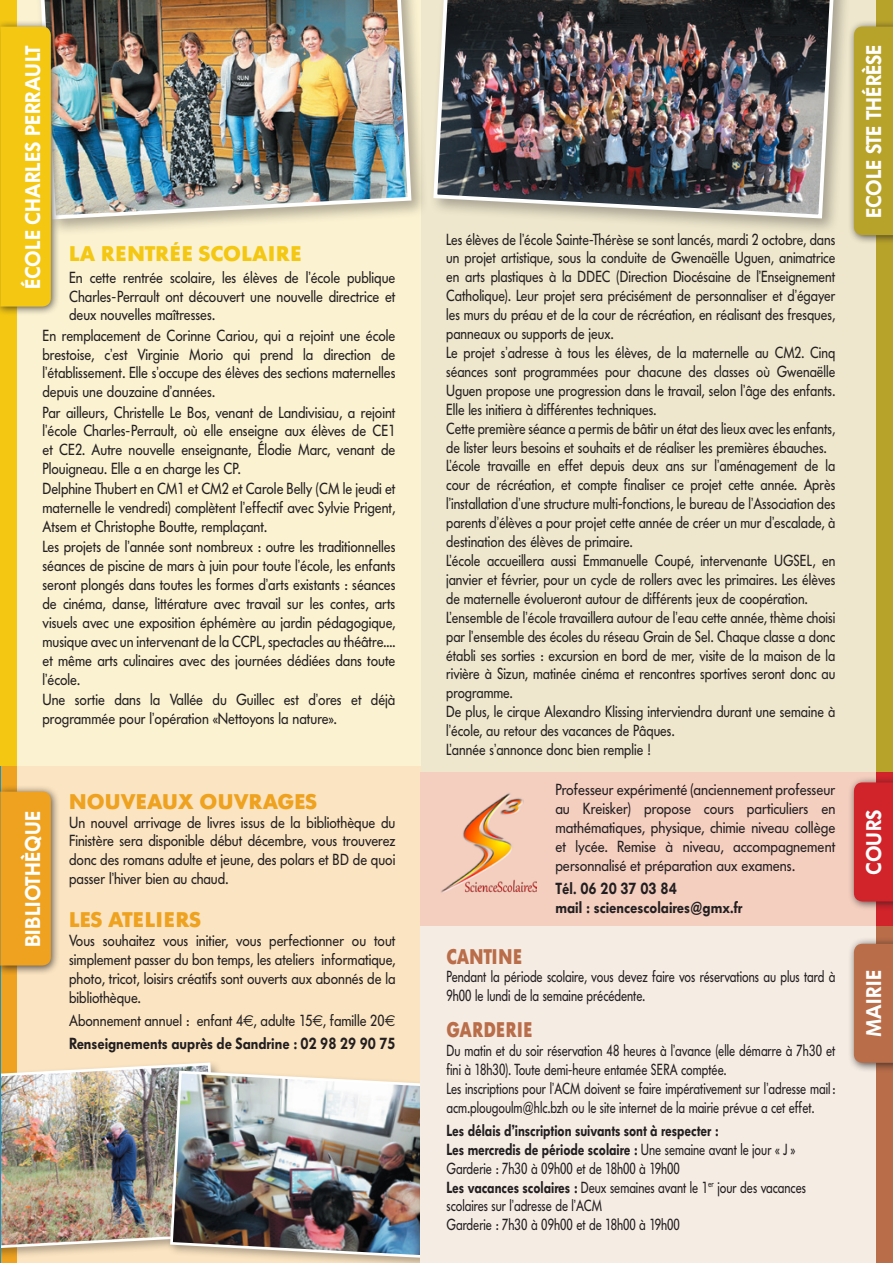
<style>
.page{position:relative;width:893px;height:1263px;background:#fff}
.page>*{position:absolute;margin:0;border:0;box-sizing:border-box;transform-origin:0 0}
.t1{font:600 21px "Futura BQ";color:#fff;scale:.95 1}
.t2{font:700 21px "Futura BQ";letter-spacing:.01em;color:#eea21f}
.t3{font:700 21px "Futura BQ";letter-spacing:.03em;color:#f3c712}
.t4{font:700 21px "Futura BQ";letter-spacing:.03em;color:#b96d49;scale:.8 1}
.t5{font:15.9px/18.9px "Futura BQ";color:#231f20;text-align:justify;scale:.9 1}
.t6{font:15.9px/18.9px "Futura BQ";color:#231f20;scale:.87 1}
.t7{font:15.9px/18.9px "Futura BQ";color:#231f20;scale:.8 1}
.t8{font:15.9px/18.9px "Futura BQ";color:#231f20;text-align:justify;scale:.92 1}
.t9{font:600 15.9px/18.9px "Futura BQ";color:#231f20;scale:.88 1}
.s1{font-family:"Euro Sans"}
.s2{font-weight:600}
</style>
<div class="page">
<div style="left:421px;top:0;width:472px;height:793px;background:#eee7cd"></div>
<div style="left:15px;top:765px;width:406px;height:498px;background:#fbe4c1"></div>
<div style="left:0;top:765px;width:17px;height:498px;background:#eea21f"></div>
<div style="left:15px;top:0;width:406px;height:765px;background:#fbf2d2"></div>
<div style="left:35px;top:0;width:393px;height:236px;background:#231f20;opacity:.35"></div>
<img style="left:37px;top:0;width:376px;height:221px">
<div style="left:428px;top:0;width:424px;height:235px;background:#231f20;opacity:.35"></div>
<img style="left:431px;top:0;width:406px;height:220px">
<div style="left:0;top:1059px;width:231px;height:202px;background:#231f20;opacity:.35"></div>
<img style="left:1px;top:1061px;width:220px;height:190px">
<div style="left:167px;top:1068px;width:279px;height:195px;background:#231f20;opacity:.35"></div>
<img style="left:169px;top:1069px;width:252px;height:190px">
<div style="left:421px;top:772px;width:472px;height:208px;background:#f4cfc0"></div>
<div style="left:421px;top:927px;width:472px;height:336px;background:#f5ece4"></div>
<hr style="left:0;top:0;width:1px;height:1263px;background:#1994c7">
<div style="left:877px;top:0;width:16px;height:793px;background:#b8a32a"></div>
<div style="left:877px;top:772px;width:16px;height:208px;background:#d1232a"></div>
<div style="left:877px;top:927px;width:16px;height:336px;background:#b96d49"></div>
<div style="left:847px;top:20px;width:46px;height:225px;background:#231f20;opacity:.75"></div>
<div style="left:854px;top:27px;width:39px;height:208px;background:#b8a32a"></div>
<div style="left:847px;top:775px;width:46px;height:136px;background:#231f20;opacity:.75"></div>
<div style="left:854px;top:782px;width:39px;height:119px;background:#d1232a"></div>
<div style="left:847px;top:937px;width:46px;height:135px;background:#231f20;opacity:.75"></div>
<div style="left:854px;top:944px;width:39px;height:119px;background:#b96d49"></div>
<div style="left:0;top:0;width:17px;height:765px;background:#f3c712"></div>
<div style="left:0;top:20px;width:60px;height:296px;background:#231f20;opacity:.75"></div>
<div style="left:0;top:27px;width:51px;height:280px;background:#f3c712"></div>
<div style="left:0;top:785px;width:60px;height:190px;background:#231f20;opacity:.75"></div>
<div style="left:0;top:792px;width:51px;height:173px;background:#eea21f"></div>
<img style="left:441px;top:793px;width:96px;height:100px">
<h1 class="t1" style="left:21px;top:289px;width:258px;rotate:-90deg">ÉCOLE CHARLES PERRAULT</h1>
<h1 class="t3" style="left:69px;top:240px;width:234px">LA RENTRÉE SCOLAIRE</h1>
<p class="t5" style="left:69px;top:268px;width:364px">En cette rentrée scolaire, les élèves de l’école publique</p>
<p class="t5" style="left:69px;top:287px;width:364px">Charles-Perrault ont découvert une nouvelle directrice et</p>
<p class="t5" style="left:69px;top:306px;width:164px">deux nouvelles maîtresses.</p>
<p class="t5" style="left:43px;top:326px;width:394px">En remplacement de Corinne Cariou, qui a rejoint une école</p>
<p class="t5" style="left:43px;top:345px;width:394px">brestoise, c’est Virginie Morio qui prend la direction de</p>
<p class="t5" style="left:43px;top:364px;width:394px">l’établissement. Elle s’occupe des élèves des sections maternelles</p>
<p class="t5" style="left:43px;top:383px;width:193px">depuis une douzaine d’années.</p>
<p class="t5" style="left:43px;top:403px;width:394px">Par ailleurs, Christelle Le Bos, venant de Landivisiau, a rejoint</p>
<p class="t5" style="left:43px;top:422px;width:394px">l’école Charles-Perrault, où elle enseigne aux élèves de CE1</p>
<p class="t5" style="left:43px;top:440px;width:394px">et CE2. Autre nouvelle enseignante, Élodie Marc, venant de</p>
<p class="t5" style="left:43px;top:459px;width:222px">Plouigneau. Elle a en charge les CP.</p>
<p class="t5" style="left:43px;top:480px;width:394px">Delphine Thubert en CM1 et CM2 et Carole Belly (CM le jeudi et</p>
<p class="t5" style="left:43px;top:498px;width:394px">maternelle le vendredi) complètent l’effectif avec Sylvie Prigent,</p>
<p class="t5" style="left:43px;top:517px;width:251px">Atsem et Christophe Boutte, remplaçant.</p>
<p class="t5" style="left:43px;top:538px;width:394px">Les projets de l’année sont nombreux : outre les traditionnelles</p>
<p class="t5" style="left:43px;top:556px;width:394px">séances de piscine de mars à juin pour toute l’école, les enfants</p>
<p class="t5" style="left:43px;top:575px;width:394px">seront plongés dans toutes les formes d’arts existants : séances</p>
<p class="t5" style="left:43px;top:594px;width:394px">de cinéma, danse, littérature avec travail sur les contes, arts</p>
<p class="t5" style="left:43px;top:613px;width:394px">visuels avec une exposition éphémère au jardin pédagogique,</p>
<p class="t5" style="left:43px;top:632px;width:394px">musique avec un intervenant de la CCPL, spectacles au théâtre....</p>
<p class="t5" style="left:43px;top:651px;width:394px">et même arts culinaires avec des journées dédiées dans toute</p>
<p class="t5" style="left:43px;top:670px;width:43px">l’école.</p>
<p class="t5" style="left:43px;top:690px;width:394px">Une sortie dans la Vallée du Guillec est d’ores et déjà</p>
<p class="t5" style="left:43px;top:709px;width:328px">programmée pour l’opération «Nettoyons la nature».</p>
<h1 class="t1" style="left:21px;top:947px;width:145px;rotate:-90deg">BIBLIOTHÈQUE</h1>
<h1 class="t2" style="left:69px;top:788px;width:249px">NOUVEAUX OUVRAGES</h1>
<p class="t5" style="left:69px;top:813px;width:364px">Un nouvel arrivage de livres issus de la bibliothèque du Finistère sera disponible début décembre, vous trouverez donc des romans adulte et jeune, des polars et BD de quoi passer l’hiver bien au chaud.</p>
<h1 class="t2" style="left:69px;top:906px;width:133px">LES ATELIERS</h1>
<p class="t5" style="left:69px;top:931px;width:364px">Vous souhaitez vous initier, vous perfectionner ou tout simplement passer du bon temps, les ateliers informatique, photo, tricot, loisirs créatifs sont ouverts aux abonnés de la bibliothèque.</p>
<p class="t5" style="left:69px;top:1009px;width:364px;line-height:23.1px">Abonnement annuel : enfant 4<span class="s1">€</span>, adulte 15<span class="s1">€</span>, famille 20<span class="s1">€<br></span><span class="s2">Renseignements auprès de Sandrine : 02 98 29 90 75</span></p>
<p class="t6" style="left:446px;top:230px;width:449px">Les élèves de l’école Sainte-Thérèse se sont lancés, mardi 2 octobre, dans un projet artistique, sous la conduite de Gwenaëlle Uguen, animatrice en arts plastiques à la DDEC (Direction Diocésaine de l’Enseignement Catholique). Leur projet sera précisément de personnaliser et d’égayer les murs du préau et de la cour de récréation, en réalisant des fresques, panneaux ou supports de jeux.<br>Le projet s’adresse à tous les élèves, de la maternelle au CM2. Cinq séances sont programmées pour chacune des classes où Gwenaëlle Uguen propose une progression dans le travail, selon l’âge des enfants.<br>Elle les initiera à différentes techniques.<br>Cette première séance a permis de bâtir un état des lieux avec les enfants, de lister leurs besoins et souhaits et de réaliser les premières ébauches.<br>L’école travaille en effet depuis deux ans sur l’aménagement de la cour de récréation, et compte finaliser ce projet cette année. Après l’installation d’une structure multi-fonctions, le bureau de l’Association des parents d’élèves a pour projet cette année de créer un mur d’escalade, à destination des élèves de primaire.<br>L’école accueillera aussi Emmanuelle Coupé, intervenante UGSEL, en janvier et février, pour un cycle de rollers avec les primaires. Les élèves de maternelle évolueront autour de différents jeux de coopération.<br>L’ensemble de l’école travaillera autour de l’eau cette année, thème choisi par l’ensemble des écoles du réseau Grain de Sel. Chaque classe a donc établi ses sorties : excursion en bord de mer, visite de la maison de la rivière à Sizun, matinée cinéma et rencontres sportives seront donc au programme.<br>De plus, le cirque Alexandro Klissing interviendra durant une semaine à l’école, au retour des vacances de Pâques.<br>L’année s’annonce donc bien remplie !</p>
<p class="t8" style="left:555px;top:780px;width:306px">Professeur expérimenté (anciennement professeur au Kreisker) propose cours particuliers en mathématiques, physique, chimie niveau collège et lycée. Remise à niveau, accompagnement personnalisé et préparation aux examens.</p>
<p class="t9" style="left:555px;top:879px;width:214px">Tél. 06 20 37 03 84<br>mail : sciencescolaires@gmx.fr</p>
<h1 class="t4" style="left:446px;top:943px;width:96px">CANTINE</h1>
<p class="t7" style="left:446px;top:968px;width:487px">Pendant la période scolaire, vous devez faire vos réservations au plus tard à<br>9h00 le lundi de la semaine précédente.</p>
<h1 class="t4" style="left:446px;top:1017px;width:109px">GARDERIE</h1>
<p class="t7" style="left:446px;top:1041px;width:488px">Du matin et du soir réservation 48 heures à l’avance (elle démarre à 7h30 et fini à 18h30). Toute demi-heure entamée SERA comptée.<br>Les inscriptions pour l’ACM doivent se faire impérativement sur l’adresse mail: acm.plougoulm@hlc.bzh ou le site internet de la mairie prévue a cet effet.</p>
<p class="t7" style="left:446px;top:1121px;width:451px"><span class="s2">Les délais d’inscription suivants sont à respecter :<br>Les mercredis de période scolaire :</span> Une semaine avant le jour « J » Garderie : 7h30 à 09h00 et de 18h00 à 19h00<br><span class="s2">Les vacances scolaires :</span> Deux semaines avant le 1<sup>er</sup> jour des vacances scolaires sur l’adresse de l’ACM<br>Garderie : 7h30 à 09h00 et de 18h00 à 19h00</p>
<h1 class="t1" style="left:861px;top:218px;width:184px;rotate:-90deg">ECOLE STE THÉRÈSE</h1>
<h1 class="t1" style="left:861px;top:875px;width:71px;rotate:-90deg">COURS</h1>
<h1 class="t1" style="left:861px;top:1037px;width:72px;rotate:-90deg">MAIRIE</h1>
</div>
